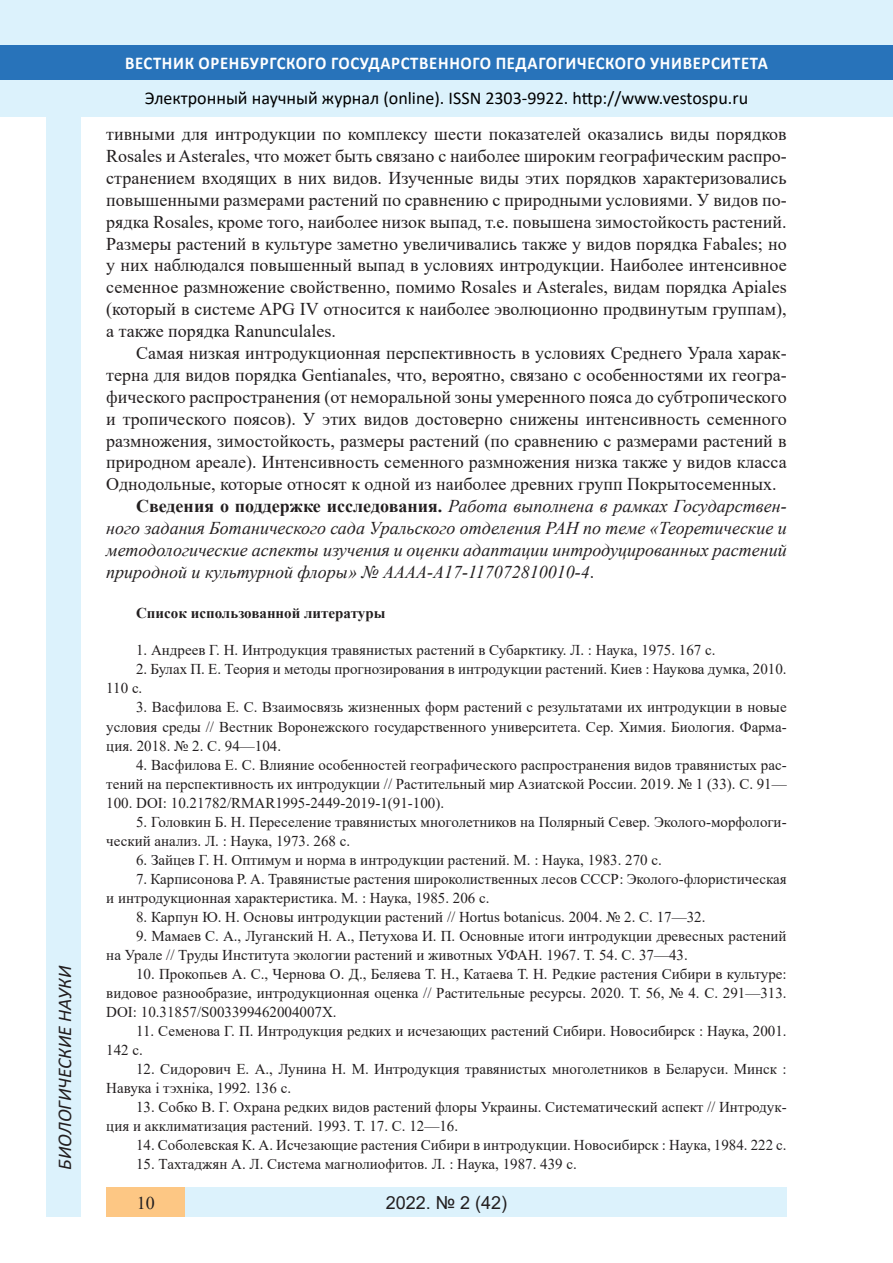
<style>
.page{position:relative;width:893px;height:1263px;background:#fff}
.page>*{position:absolute;margin:0;border:0;box-sizing:border-box;transform-origin:0 0}
.t1{font:italic 19.5px "Calibri";color:#231f20}
.Стиль2{font:18px/21.9px "Times New Roman";color:#231f20;text-align:justify}
.Стиль2-2{font:italic 18px/21.9px "Times New Roman";color:#231f20;text-align:justify}
.t2{font:18px "Calibri";color:#000}
.t3{font:700 18px "Calibri";letter-spacing:.04em;color:#fff;scale:.93 1}
.t4{font:18px "Arial";color:#231f20}
.литература{font:15px/19px "Times New Roman";color:#231f20}
.литература-2{font:700 15px "Times New Roman";color:#231f20}
.s1{font-weight:700;font-style:normal}
.s2{font-style:normal}
</style>
<div class="page">
<div style="left:0;top:0;width:893px;height:116px;background:#dcf2fc"></div>
<div style="left:0;top:45px;width:893px;height:34px;background:#2873ba"></div>
<div style="left:106px;top:1188px;width:681px;height:29px;background:#dcf2fc"></div>
<div style="left:106px;top:1188px;width:79px;height:29px;background:#fdc784"></div>
<div style="left:47px;top:116px;width:34px;height:1101px;background:#dcf2fc"></div>
<h1 class="t1" style="left:51px;top:1170px;width:206px;rotate:-90deg">БИОЛОГИЧЕСКИЕ НАУКИ</h1>
<p class="t3" style="left:125px;top:50px;width:693px">ВЕСТНИК ОРЕНБУРГСКОГО ГОСУДАРСТВЕННОГО ПЕДАГОГИЧЕСКОГО УНИВЕРСИТЕТА</p>
<p class="t2" style="left:145px;top:85px;width:605px">Электронный научный журнал (online). ISSN 2303-9922. http://www.vestospu.ru</p>
<p class="Стиль2" style="left:106px;top:122px;width:682px">тивными для интродукции по комплексу шести показателей оказались виды порядков Rosales и Asterales, что может быть связано с наиболее широким географическим распро&shy;странением входящих в них видов. Изученные виды этих порядков характеризовались повышенными размерами растений по сравнению с природными условиями. У видов по&shy;рядка Rosales, кроме того, наиболее низок выпад, т.е. повышена зимостойкость растений.<br>Размеры растений в культуре заметно увеличивались также у видов порядка Fabales; но у них наблюдался повышенный выпад в условиях интродукции. Наиболее интенсивное семенное размножение свойственно, помимо Rosales и Asterales, видам порядка Apiales (который в системе APG IV относится к наиболее эволюционно продвинутым группам), а также порядка Ranunculales.</p>
<p class="Стиль2" style="left:106px;top:341px;width:682px;text-indent:30px">Самая низкая интродукционная перспективность в условиях Среднего Урала харак&shy;терна для видов порядка Gentianales, что, вероятно, связано с особенностями их геогра&shy;фического распространения (от неморальной зоны умеренного пояса до субтропического и тропического поясов). У этих видов достоверно снижены интенсивность семенного размножения, зимостойкость, размеры растений (по сравнению с размерами растений в природном ареале). Интенсивность семенного размножения низка также у видов класса Однодольные, которые относят к одной из наиболее древних групп Покрытосеменных.</p>
<p class="Стиль2-2" style="left:106px;top:495px;width:682px;text-indent:30px"><span class="s1">Сведения о поддержке исследования.</span> Работа выполнена в рамках Государствен&shy;ного задания Ботанического сада Уральского отделения РАН по теме «Теоретические и методологические аспекты изучения и оценки адаптации интродуцированных растений природной и культурной флоры» № АААА-А17-117072810010-4<span class="s2">.</span></p>
<p class="литература-2" style="left:136px;top:602px;width:251px">Список использованной литературы</p>
<p class="литература" style="left:136px;top:640px;width:581px">1. Андреев Г. Н. Интродукция травянистых растений в Субарктику. Л. : Наука, 1975. 167 с.</p>
<p class="литература" style="left:106px;top:659px;width:682px;text-indent:30px">2. Булах П. Е. Теория и методы прогнозирования в интродукции растений. Киев : Наукова думка, 2010.<br>110 с.</p>
<p class="литература" style="left:106px;top:697px;width:682px;text-align:justify;text-indent:30px">3. Васфилова Е. С. Взаимосвязь жизненных форм растений с результатами их интродукции в новые условия среды // Вестник Воронежского государственного университета. Сер. Химия. Биология. Фарма&shy;ция. 2018. № 2. С. 94—104.</p>
<p class="литература" style="left:106px;top:754px;width:682px;text-align:justify;text-indent:30px">4. Васфилова Е. С. Влияние особенностей географического распространения видов травянистых рас&shy;тений на перспективность их интродукции // Растительный мир Азиатской России. 2019. № 1 (33). С. 91— 100. DOI: 10.21782/RMAR1995-2449-2019-1(91-100).</p>
<p class="литература" style="left:106px;top:812px;width:682px;text-indent:30px">5. Головкин Б. Н. Переселение травянистых многолетников на Полярный Север. Эколого-морфологи&shy;ческий анализ. Л. : Наука, 1973. 268 с.</p>
<p class="литература" style="left:136px;top:850px;width:527px">6. Зайцев Г. Н. Оптимум и норма в интродукции растений. М. : Наука, 1983. 270 с.</p>
<p class="литература" style="left:106px;top:869px;width:682px;text-indent:30px">7. Карписонова Р. А. Травянистые растения широколиственных лесов СССР: Эколого-флористическая и интродукционная характеристика. М. : Наука, 1985. 206 с.</p>
<p class="литература" style="left:136px;top:907px;width:571px">8. Карпун Ю. Н. Основы интродукции растений // Hortus botanicus. 2004. № 2. С. 17—32.</p>
<p class="литература" style="left:106px;top:926px;width:682px;text-indent:30px">9. Мамаев С. А., Луганский Н. А., Петухова И. П. Основные итоги интродукции древесных растений на Урале // Труды Института экологии растений и животных УФАН. 1967. Т. 54. С. 37—43.</p>
<p class="литература" style="left:106px;top:964px;width:682px;text-align:justify;text-indent:30px">10. Прокопьев А. С., Чернова О. Д., Беляева Т. Н., Катаева Т. Н. Редкие растения Сибири в культуре: видовое разнообразие, интродукционная оценка // Растительные ресурсы. 2020. Т. 56, № 4. С. 291—313.<br>DOI: 10.31857/S003399462004007X.</p>
<p class="литература" style="left:106px;top:1021px;width:682px;text-indent:30px">11. Семенова Г. П. Интродукция редких и исчезающих растений Сибири. Новосибирск : Наука, 2001.<br>142 с.</p>
<p class="литература" style="left:106px;top:1059px;width:682px;text-indent:30px">12. Сидорович Е. А., Лунина Н. М. Интродукция травянистых многолетников в Беларуси. Минск :<br>Навука i тэхнiка, 1992. 136 с.</p>
<p class="литература" style="left:106px;top:1097px;width:682px;text-indent:30px">13. Собко В. Г. Охрана редких видов растений флоры Украины. Систематический аспект // Интродук&shy;ция и акклиматизация растений. 1993. Т. 17. С. 12—16.</p>
<p class="литература" style="left:136px;top:1135px;width:652px">14. Соболевская К. А. Исчезающие растения Сибири в интродукции. Новосибирск : Наука, 1984. 222 с.</p>
<p class="литература" style="left:136px;top:1154px;width:442px">15. Тахтаджян А. Л. Система магнолиофитов. Л. : Наука, 1987. 439 с.</p>
<p class="Стиль2" style="left:137px;top:1191px;width:19px">10</p>
<p class="t4" style="left:386px;top:1190px;width:123px">2022. № 2 (42)</p>
</div>
